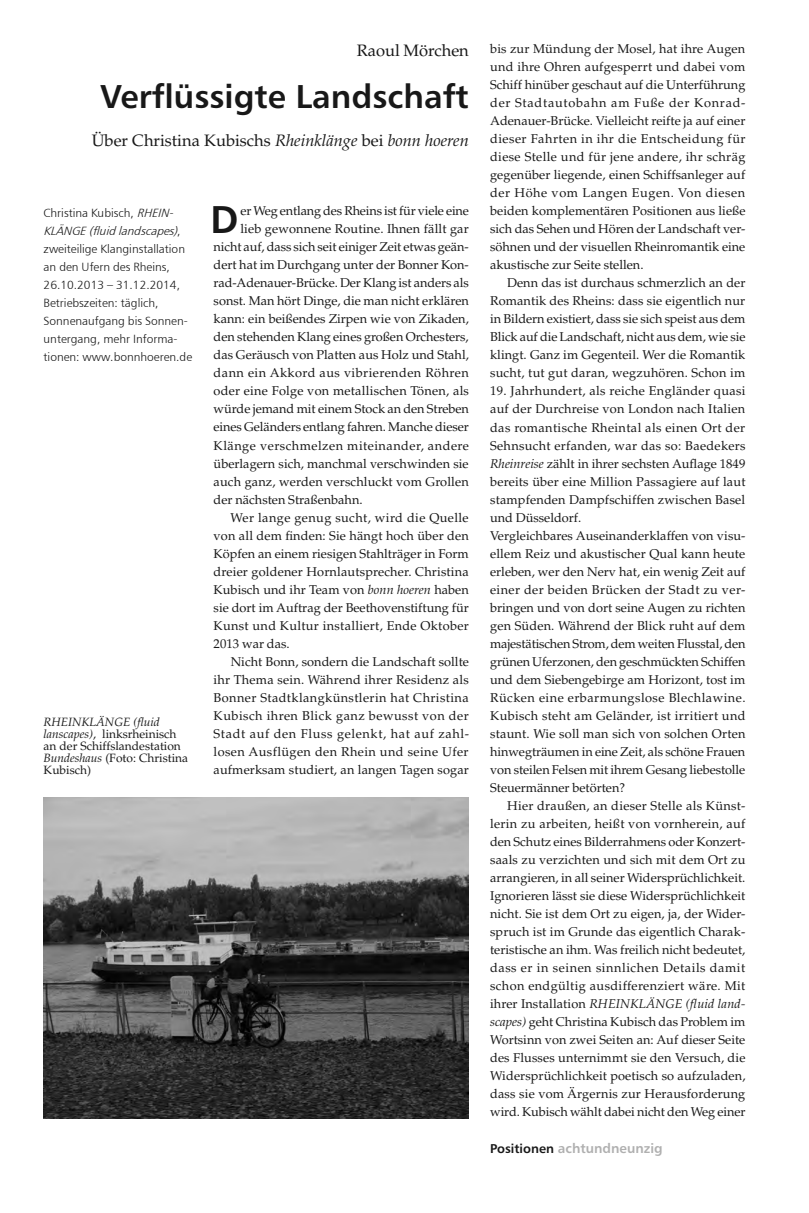
<style>
.page{position:relative;width:809px;height:1213px;background:#fff}
.page>*{position:absolute;margin:0;border:0;box-sizing:border-box;transform-origin:0 0}
.Absatz_1{font:38.7px "Humanist 777 BT Bold B";color:#181818}
.Titel{font:33px "Humanist 777 BT Bold B";color:#181818}
.Untertitel{font:16.5px "Palatino";color:#181818}
.Autor{font:16.5px "Palatino";color:#181818}
.t1{font:13.5px "Humanist 777 BT Bold B";color:#b0b0b0}
.Fließtext{font:12.75px/18px "Palatino";letter-spacing:.01em;color:#181818;text-align:justify}
.Absatz_Zwischentitel{font:12.75px/18px "Palatino";letter-spacing:-.01em;color:#181818;text-align:justify}
.Absatz_1-2{font:12.75px "Palatino";color:#181818}
.Absatz_1-3{font:12.75px "Palatino";letter-spacing:.035em;color:#181818}
.Absatz_1-4{font:12.75px "Palatino";letter-spacing:.02em;color:#181818}
.Anmerkungen{font:300 12px/18px "Humanist";color:#181818}
.Bildlegende{font:12px/12px "Palatino";color:#181818}
.s1{font-style:italic}
.s2{font-size:12.75px;color:#181818}
</style>
<div class="page">
<img style="left:44px;top:797px;width:425px;height:320px">
<p class="Autor" style="left:357px;top:41px;width:114px">Raoul Mörchen</p>
<p class="Titel" style="left:100px;top:76px;width:370px">Verflüssigte Landschaft</p>
<p class="Untertitel" style="left:92px;top:131px;width:378px">Über Christina Kubischs <span class="s1">Rheinklänge</span> bei <span class="s1">bonn hoeren</span></p>
<p class="Anmerkungen" style="left:44px;top:204px;width:150px">Christina Kubisch, <span class="s1">RHEIN-<br>KLÄNGE(fluidlandscapes)</span>, zweiteilige Klanginstallation an den Ufern des Rheins,<br>26.10.2013 – 31.12.2014,<br>Betriebszeiten: täglich,<br>Sonnenaufgang bis Sonnen&shy;untergang, mehr Informa&shy;tionen: www.bonnhoeren.de</p>
<p class="Bildlegende" style="left:44px;top:715px;width:146px"><span class="s1">RHEINKLÄNGE (fluid lanscapes)</span>, linksrheinisch an der Schiffslandestation<br><span class="s1">Bundeshaus</span> (Foto: Christina<br>Kubisch)</p>
<p class="Absatz_1" style="left:211px;top:195px;width:29px">D</p>
<p class="Absatz_1-2" style="left:240px;top:203px;width:230px">er Weg entlang des Rheins ist für viele eine</p>
<p class="Absatz_1-2" style="left:240px;top:221px;width:230px">lieb gewonnene Routine. Ihnen fällt gar</p>
<p class="Absatz_1-2" style="left:214px;top:239px;width:257px">nicht auf, dass sich seit einiger Zeit etwas geän-</p>
<p class="Absatz_1-2" style="left:214px;top:257px;width:257px">dert hat im Durchgang unter der Bonner Kon-</p>
<p class="Absatz_1-2" style="left:214px;top:275px;width:257px">rad-Adenauer-Brücke. Der Klang ist anders als</p>
<p class="Absatz_1-2" style="left:214px;top:293px;width:257px">sonst. Man hört Dinge, die man nicht erklären</p>
<p class="Absatz_1-2" style="left:214px;top:311px;width:257px">kann: ein beißendes Zirpen wie von Zikaden,</p>
<p class="Absatz_1-2" style="left:214px;top:329px;width:256px">den stehenden Klang eines großen Orchesters,</p>
<p class="Absatz_1-2" style="left:214px;top:347px;width:257px">das Geräusch von Platten aus Holz und Stahl,</p>
<p class="Absatz_1-3" style="left:214px;top:365px;width:257px">dann ein Akkord aus vibrierenden Röhren</p>
<p class="Absatz_1-4" style="left:214px;top:383px;width:257px">oder eine Folge von metallischen Tönen, als</p>
<p class="Absatz_1-2" style="left:214px;top:401px;width:257px">würde jemand mit einem Stock an den Streben</p>
<p class="Absatz_1-2" style="left:214px;top:419px;width:256px">eines Geländers entlang fahren. Manche dieser</p>
<p class="Absatz_1-3" style="left:214px;top:437px;width:257px">Klänge verschmelzen miteinander, andere</p>
<p class="Absatz_1-2" style="left:214px;top:455px;width:256px">überlagern sich, manchmal verschwinden sie</p>
<p class="Absatz_1-2" style="left:214px;top:473px;width:257px">auch ganz, werden verschluckt vom Grollen</p>
<p class="Absatz_1-2" style="left:214px;top:491px;width:150px">der nächsten Straßenbahn.</p>
<p class="Fließtext" style="left:214px;top:508px;width:257px;text-indent:17px">Wer lange genug sucht, wird die Quelle von all dem finden: Sie hängt hoch über den Köpfen an einem riesigen Stahlträger in Form dreier goldener Hornlautsprecher. Christina Kubisch und ihr Team von <span class="s1">bonn hoeren</span> haben sie dort im Auftrag der Beethovenstiftung für Kunst und Kultur installiert, Ende Oktober 2013 war das.</p>
<p class="Fließtext" style="left:214px;top:652px;width:257px;text-indent:17px">Nicht Bonn, sondern die Landschaft sollte ihr Thema sein. Während ihrer Residenz als Bonner Stadtklangkünstlerin hat Christina Kubisch ihren Blick ganz bewusst von der Stadt auf den Fluss gelenkt, hat auf zahl&shy;losen Ausflügen den Rhein und seine Ufer aufmerksam studiert, an langen Tagen sogar</p>
<p class="Fließtext" style="left:490px;top:40px;width:257px">bis zur Mündung der Mosel, hat ihre Augen und ihre Ohren aufgesperrt und dabei vom Schiff hinüber geschaut auf die Unterführung der Stadtautobahn am Fuße der Konrad-Adenauer-Brücke. Vielleicht reifte ja auf einer dieser Fahrten in ihr die Entscheidung für diese Stelle und für jene andere, ihr schräg gegenüber liegende, einen Schiffsanleger auf der Höhe vom Langen Eugen. Von diesen beiden komplementären Positionen aus ließe sich das Sehen und Hören der Landschaft ver&shy;söhnen und der visuellen Rheinromantik eine akustische zur Seite stellen.</p>
<p class="Fließtext" style="left:490px;top:274px;width:257px;text-indent:17px">Denn das ist durchaus schmerzlich an der Romantik des Rheins: dass sie eigentlich nur in Bildern existiert, dass sie sich speist aus dem Blick auf die Landschaft, nicht aus dem, wie sie klingt. Ganz im Gegenteil. Wer die Romantik sucht, tut gut daran, wegzuhören. Schon im</p>
<p class="Fließtext" style="left:490px;top:382px;width:257px">19. Jahrhundert, als reiche Engländer quasi auf der Durchreise von London nach Italien das romantische Rheintal als einen Ort der Sehnsucht erfanden, war das so: Baedekers <span class="s1">Rheinreise</span> zählt in ihrer sechsten Auflage 1849 bereits über eine Million Passagiere auf laut stampfenden Dampfschiffen zwischen Basel und Düsseldorf.</p>
<p class="Absatz_Zwischentitel" style="left:490px;top:526px;width:257px">Vergleichbares Auseinanderklaffen von visu&shy;ellem Reiz und akustischer Qual kann heute erleben, wer den Nerv hat, ein wenig Zeit auf einer der beiden Brücken der Stadt zu ver&shy;bringen und von dort seine Augen zu richten gen Süden. Während der Blick ruht auf dem majestätischen Strom, dem weiten Flusstal, den grünen Uferzonen, den geschmückten Schiffen und dem Siebengebirge am Horizont, tost im Rücken eine erbarmungslose Blechlawine.<br>Kubisch steht am Geländer, ist irritiert und staunt. Wie soll man sich von solchen Orten hinwegträumen in eine Zeit, als schöne Frauen von steilen Felsen mit ihrem Gesang liebestolle Steuermänner betörten?</p>
<p class="Fließtext" style="left:490px;top:796px;width:257px;text-indent:17px">Hier draußen, an dieser Stelle als Künst&shy;lerin zu arbeiten, heißt von vornherein, auf den Schutz eines Bilderrahmens oder Konzert&shy;saals zu verzichten und sich mit dem Ort zu arrangieren, in all seiner Widersprüchlichkeit.<br>Ignorieren lässt sie diese Widersprüchlichkeit nicht. Sie ist dem Ort zu eigen, ja, der Wider&shy;spruch ist im Grunde das eigentlich Charak&shy;teristische an ihm. Was freilich nicht bedeutet, dass er in seinen sinnlichen Details damit schon endgültig ausdifferenziert wäre. Mit ihrer Installation <span class="s1">RHEINKLÄNGE (fluid land&shy;scapes)</span> geht Christina Kubisch das Problem im Wortsinn von zwei Seiten an: Auf dieser Seite des Flusses unternimmt sie den Versuch, die Widersprüchlichkeit poetisch so aufzuladen, dass sie vom Ärgernis zur Herausforderung wird. Kubisch wählt dabei nicht den Weg einer</p>
<p class="t1" style="left:490px;top:1139px;width:174px"><span class="s2">Positionen</span> achtundneunzig</p>
</div>
